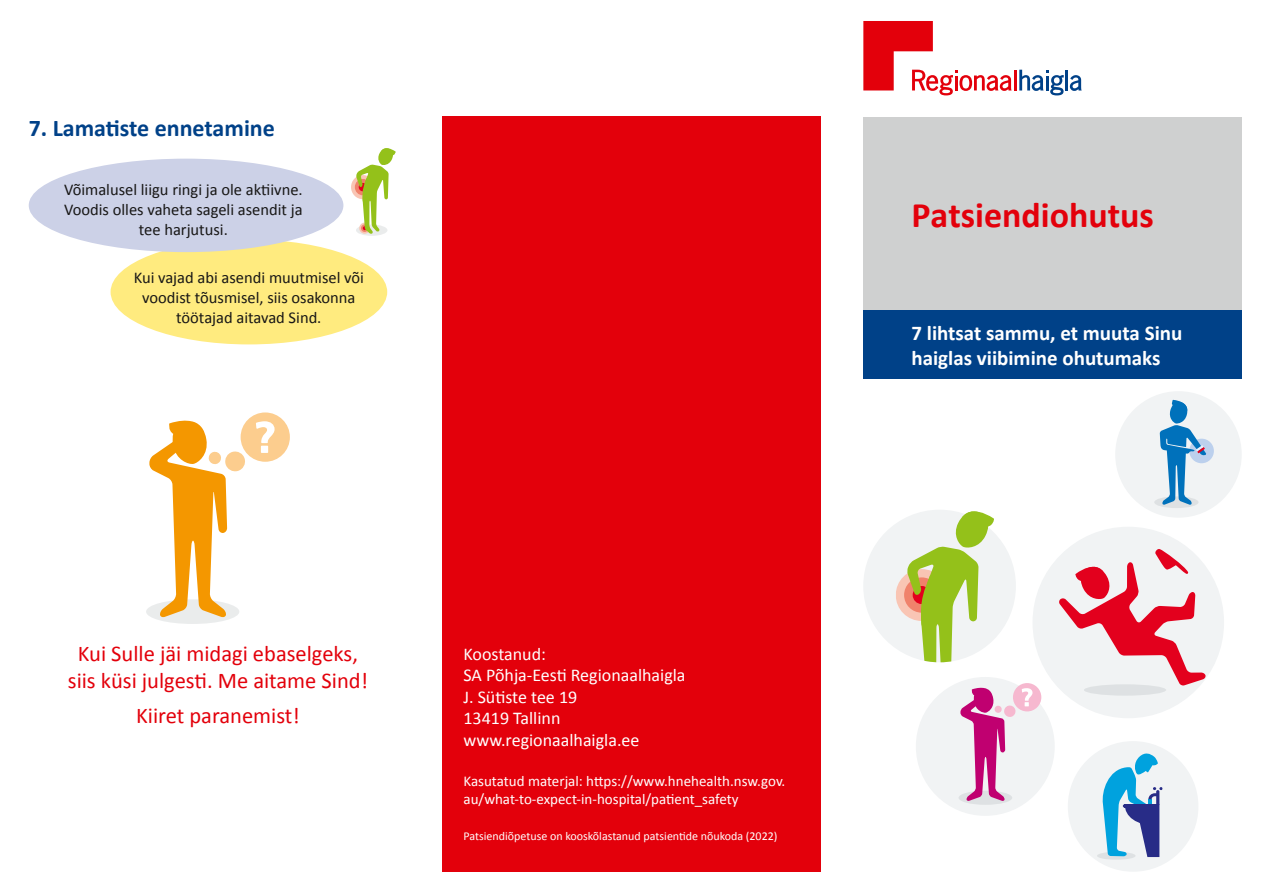
<style>
.page{position:relative;width:1263px;height:893px;background:#fff}
.page>*{position:absolute;margin:0;border:0;box-sizing:border-box;transform-origin:0 0}
.t1{font:700 36px "Calibri";color:#e3000b}
.t2{font:700 24px "Calibri";color:#004188}
.t3{font:22.5px/27px "Calibri";color:#e3000b;text-align:center}
.t4{font:700 21px/25.2px "Calibri";color:#fff}
.t5{font:18px/21.6px "Calibri";color:#fff}
.t6{font:16.5px/19.8px "Calibri";color:#181716;text-align:center}
.t7{font:15px/18px "Calibri";color:#fff}
.t8{font:12px "Calibri";color:#fff}
</style>
<div class="page">
<svg style="left:1019px;top:70px;width:45px;height:25px"></svg>
<hr style="left:1065px;top:70px;width:3px;height:21px;background:#004188">
<svg style="left:1070px;top:75px;width:12px;height:16px"></svg>
<hr style="left:1014px;top:70px;width:3px;height:20px;background:#e3000b">
<svg style="left:863px;top:21px;width:149px;height:74px"></svg>
<div style="left:863px;top:117px;width:379px;height:196px;background:#cfd0d0"></div>
<div style="left:863px;top:310px;width:379px;height:68px;background:#004188"></div>
<div style="left:1032px;top:527px;width:192px;height:191px;background:#f1f3f4;border-radius:50%"></div>
<div style="left:1115px;top:391px;width:127px;height:127px;background:#f1f3f4;border-radius:50%"></div>
<div style="left:1154px;top:496px;width:44px;height:12px;background:#dee1e3;border-radius:50%"></div>
<div style="left:1189px;top:439px;width:25px;height:24px;background:#bcd0ed;border-radius:50%"></div>
<svg style="left:1160px;top:400px;width:46px;height:105px"></svg>
<div style="left:916px;top:677px;width:139px;height:139px;background:#f1f3f4;border-radius:50%"></div>
<div style="left:958px;top:791px;width:54px;height:14px;background:#dee1e3;border-radius:50%"></div>
<svg style="left:960px;top:687px;width:56px;height:114px"></svg>
<div style="left:1013px;top:683px;width:28px;height:28px;background:#f6b8cf;border-radius:50%"></div>
<svg style="left:1022px;top:688px;width:10px;height:18px"></svg>
<div style="left:863px;top:510px;width:153px;height:152px;background:#f1f3f4;border-radius:50%"></div>
<div style="left:1068px;top:741px;width:130px;height:131px;background:#f1f3f4;border-radius:50%"></div>
<div style="left:1097px;top:852px;width:38px;height:8px;background:#dee1e3;border-radius:50%"></div>
<svg style="left:1102px;top:753px;width:61px;height:104px"></svg>
<svg style="left:1059px;top:549px;width:147px;height:137px"></svg>
<div style="left:1084px;top:684px;width:82px;height:12px;background:#dee1e3;border-radius:50%"></div>
<div style="left:896px;top:569px;width:52px;height:52px;background:#f9c5b4;border-radius:50%"></div>
<div style="left:904px;top:577px;width:35px;height:36px;background:#f0826b;border-radius:50%"></div>
<svg style="left:907px;top:510px;width:87px;height:152px"></svg>
<div style="left:442px;top:117px;width:379px;height:755px;background:#e3000b"></div>
<div style="left:146px;top:599px;width:93px;height:25px;background:#eaecec;border-radius:50%"></div>
<svg style="left:149px;top:420px;width:97px;height:198px"></svg>
<div style="left:241px;top:412px;width:49px;height:50px;background:#fccd8e;border-radius:50%"></div>
<svg style="left:256px;top:421px;width:19px;height:32px"></svg>
<div style="left:111px;top:239px;width:276px;height:105px;background:#ffeb7f;border-radius:50%"></div>
<div style="left:29px;top:159px;width:314px;height:93px;background:#ccd1e7;border-radius:50%"></div>
<div style="left:356px;top:225px;width:31px;height:11px;background:#eaecec;border-radius:50%"></div>
<svg style="left:351px;top:175px;width:24px;height:24px"></svg>
<svg style="left:356px;top:148px;width:40px;height:86px"></svg>
<h2 class="t2" style="left:29px;top:112px;width:248px">7. Lamatiste ennetamine</h2>
<p class="t6" style="left:64px;top:179px;width:240px">Võimalusel liigu ringi ja ole aktiivne.<br>Voodis olles vaheta sageli asendit ja tee harjutusi.</p>
<p class="t6" style="left:134px;top:267px;width:232px">Kui vajad abi asendi muutmisel või voodist tõusmisel, siis osakonna töötajad aitavad Sind.</p>
<h3 class="t3" style="left:68px;top:639px;width:302px">Kui Sulle jäi midagi ebaselgeks, siis küsi julgesti. Me aitame Sind!</h3>
<h3 class="t3" style="left:136px;top:701px;width:165px">Kiiret paranemist!</h3>
<p class="t5" style="left:463px;top:642px;width:224px">Koostanud:<br>SA Põhja-Eesti Regionaalhaigla<br>J. Sütiste tee 19<br>13419 Tallinn www.regionaalhaigla.ee</p>
<p class="t7" style="left:463px;top:771px;width:323px">Kasutatud materjal: https://www.hnehealth.nsw.gov. au/what-to-expect-in-hospital/patient_safety</p>
<p class="t8" style="left:463px;top:828px;width:315px">Patsiendiõpetuse on kooskõlastanud patsientide nõukoda (2022)</p>
<h1 class="t1" style="left:911px;top:190px;width:244px">Patsiendiohutus</h1>
<p class="t4" style="left:911px;top:319px;width:272px">7 lihtsat sammu, et muuta Sinu haiglas viibimine ohutumaks</p>
</div>
